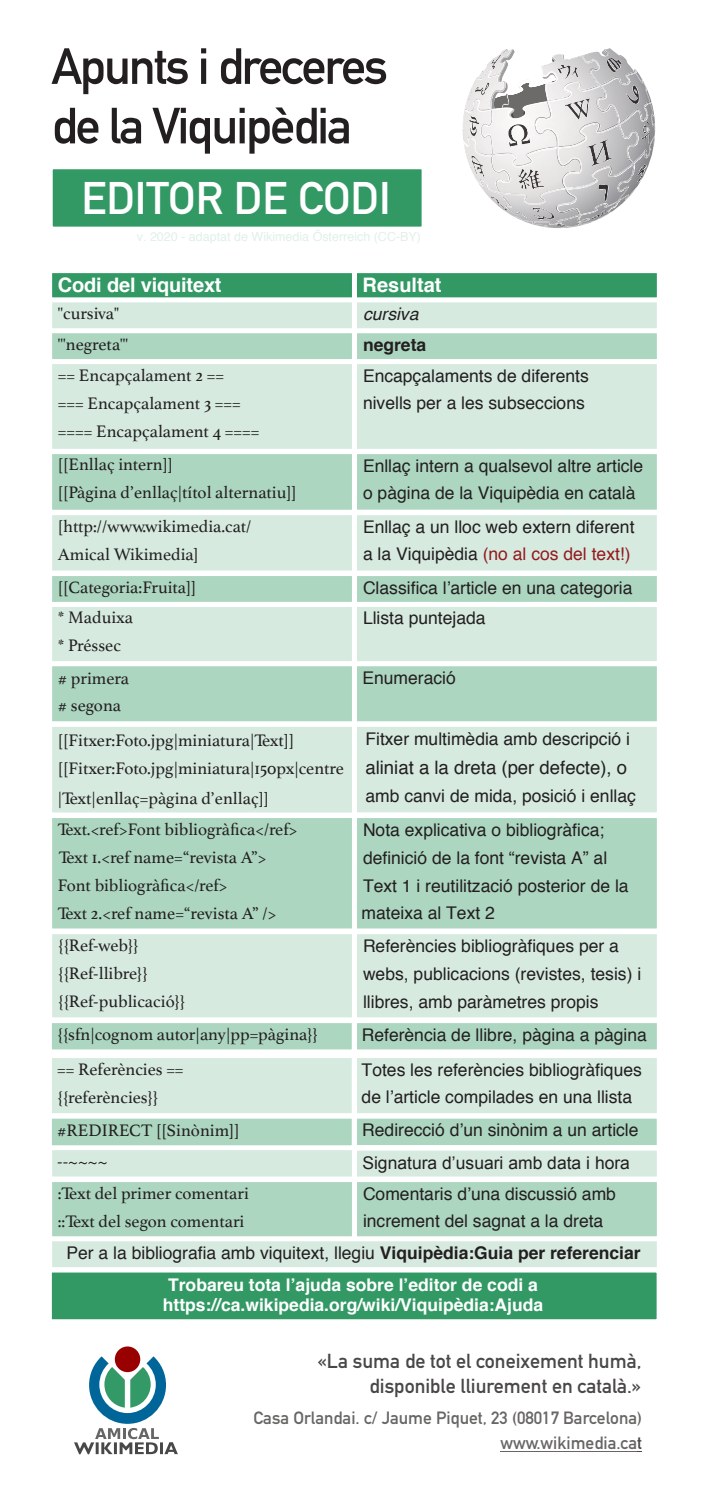
<style>
.page{position:relative;width:709px;height:1503px;background:#fff}
.page>*{position:absolute;margin:0;border:0;box-sizing:border-box;transform-origin:0 0}
.t1{font:700 50px/59.5px "DIN Alternate";letter-spacing:-.04em;color:#231f20}
.t2{font:700 45px "DIN Alternate";color:#fff}
.t3{font:700 20px "DIN Alternate";color:#494747}
.t4{font:700 20px "Helvetica";letter-spacing:-.01em;color:#fff}
.t5{font:17.5px/28px "Helvetica";color:#231f20}
.t6{font:17.5px/32.8px "Athelas";color:#231f20}
.t7{font:700 17.5px/20px "Helvetica";color:#fff;text-align:center}
.t8{font:700 17.5px "DIN Alternate";color:#676665}
.t9{font:17.5px "Helvetica";color:#931a1d}
.t10{font:17.5px "Arial";color:#231f20}
.t11{font:italic 17.5px "Helvetica";color:#231f20}
.t12{font:700 17.5px "Helvetica";color:#231f20}
.t13{font:12.5px "Helvetica";color:rgb(50 153 101/.15)}
.s1{color:#231f20}
.s2{font-family:"Helvetica";font-size:18.5px}
.s3{color:#221d1c}
.s4{font-weight:700}
.s5{color:#4b4749}
</style>
<div class="page">
<div style="left:49px;top:1270px;width:610px;height:51px;background:#329965;border:2px solid #fff"></div>
<div style="left:354px;top:931px;width:305px;height:88px;background:#d6eae0;border:2px solid #fff"></div>
<div style="left:354px;top:271px;width:305px;height:29px;background:#329965;border:2px solid #fff"></div>
<div style="left:354px;top:300px;width:305px;height:31px;background:#d6eae0;border:2px solid #fff"></div>
<div style="left:354px;top:331px;width:305px;height:30px;background:#add6c1;border:2px solid #fff"></div>
<div style="left:354px;top:573px;width:305px;height:31px;background:#add6c1;border:2px solid #fff"></div>
<div style="left:354px;top:361px;width:305px;height:90px;background:#d6eae0;border:2px solid #fff"></div>
<div style="left:354px;top:451px;width:305px;height:61px;background:#add6c1;border:2px solid #fff"></div>
<div style="left:354px;top:1179px;width:305px;height:59px;background:#add6c1;border:2px solid #fff"></div>
<div style="left:354px;top:724px;width:305px;height:91px;background:#d6eae0;border:2px solid #fff"></div>
<div style="left:354px;top:512px;width:305px;height:61px;background:#d6eae0;border:2px solid #fff"></div>
<div style="left:354px;top:604px;width:305px;height:59px;background:#d6eae0;border:2px solid #fff"></div>
<div style="left:354px;top:815px;width:305px;height:116px;background:#add6c1;border:2px solid #fff"></div>
<div style="left:354px;top:663px;width:305px;height:60px;background:#add6c1;border:2px solid #fff"></div>
<div style="left:354px;top:1020px;width:305px;height:32px;background:#add6c1;border:2px solid #fff"></div>
<div style="left:354px;top:1148px;width:305px;height:31px;background:#d6eae0;border:2px solid #fff"></div>
<div style="left:50px;top:1238px;width:609px;height:31px;background:#d6eae0;border:2px solid #fff"></div>
<div style="left:50px;top:271px;width:304px;height:29px;background:#329965;border:2px solid #fff"></div>
<div style="left:50px;top:300px;width:304px;height:31px;background:#d6eae0;border:2px solid #fff"></div>
<div style="left:50px;top:331px;width:304px;height:30px;background:#add6c1;border:2px solid #fff"></div>
<div style="left:50px;top:573px;width:304px;height:31px;background:#add6c1;border:2px solid #fff"></div>
<div style="left:50px;top:361px;width:304px;height:90px;background:#d6eae0;border:2px solid #fff"></div>
<div style="left:50px;top:451px;width:304px;height:61px;background:#add6c1;border:2px solid #fff"></div>
<div style="left:50px;top:1179px;width:304px;height:59px;background:#add6c1;border:2px solid #fff"></div>
<div style="left:50px;top:724px;width:304px;height:91px;background:#d6eae0;border:2px solid #fff"></div>
<div style="left:50px;top:512px;width:304px;height:61px;background:#d6eae0;border:2px solid #fff"></div>
<div style="left:50px;top:604px;width:304px;height:59px;background:#d6eae0;border:2px solid #fff"></div>
<div style="left:50px;top:815px;width:304px;height:116px;background:#add6c1;border:2px solid #fff"></div>
<div style="left:50px;top:663px;width:304px;height:60px;background:#add6c1;border:2px solid #fff"></div>
<div style="left:50px;top:931px;width:304px;height:88px;background:#d6eae0;border:2px solid #fff"></div>
<div style="left:49px;top:1055px;width:305px;height:60px;background:#d6eae0;border:2px solid #fff"></div>
<div style="left:354px;top:1055px;width:305px;height:60px;background:#d6eae0;border:2px solid #fff"></div>
<div style="left:49px;top:1020px;width:305px;height:32px;background:#add6c1;border:2px solid #fff"></div>
<div style="left:49px;top:1116px;width:305px;height:31px;background:#add6c1;border:2px solid #fff"></div>
<div style="left:354px;top:1116px;width:305px;height:31px;background:#add6c1;border:2px solid #fff"></div>
<div style="left:50px;top:1147px;width:304px;height:32px;background:#d6eae0;border:2px solid #fff"></div>
<div style="left:50px;top:167px;width:374px;height:62px;background:#329965;border:2px solid #fff"></div>
<svg style="left:462px;top:48px;width:193px;height:180px"></svg>
<img style="left:484px;top:55px;width:137px;height:36px">
<hr style="left:500px;top:1450px;width:137px;height:1px;background:#676665">
<div style="left:115px;top:1346px;width:25px;height:26px;background:#900;border-radius:50%"></div>
<svg style="left:74px;top:1356px;width:104px;height:98px"></svg>
<h1 class="t1" style="left:51px;top:40px;width:338px">Apunts i dreceres de la Viquipèdia</h1>
<h2 class="t2" style="left:82px;top:179px;width:310px">EDITOR DE CODI</h2>
<p class="t13" style="left:137px;top:231px;width:286px">v. 2020 - adaptat de Wikimedia Österreich (CC-BY)</p>
<p class="t4" style="left:58px;top:277px;width:165px">Codi del viquitext</p>
<p class="t4" style="left:362px;top:277px;width:80px">Resultat</p>
<p class="t6" style="left:58px;top:297px;width:63px">''cursiva''</p>
<p class="t11" style="left:363px;top:307px;width:57px">cursiva</p>
<p class="t6" style="left:58px;top:328px;width:72px">'''negreta'''</p>
<p class="t12" style="left:363px;top:337px;width:65px">negreta</p>
<p class="t6" style="left:58px;top:359px;width:168px">== Encapçalament 2 ==</p>
<p class="t5" style="left:363px;top:362px;width:227px">Encapçalaments de diferents</p>
<p class="t6" style="left:58px;top:387px;width:184px">=== Encapçalament 3 ===</p>
<p class="t5" style="left:363px;top:389px;width:223px">nivells per a les subseccions</p>
<p class="t6" style="left:58px;top:415px;width:203px">==== Encapçalament 4 ==== [[Enllaç intern]]</p>
<p class="t5" style="left:363px;top:452px;width:282px">Enllaç intern a qualsevol altre article</p>
<p class="t6" style="left:58px;top:476px;width:240px">[[Pàgina d’enllaç|títol alternatiu]]</p>
<p class="t5" style="left:363px;top:480px;width:274px">o pàgina de la Viquipèdia en català</p>
<p class="t6" style="left:58px;top:510px;width:195px">[http://www.wikimedia.cat/</p>
<p class="t5" style="left:363px;top:513px;width:273px">Enllaç a un lloc web extern diferent</p>
<p class="t6" style="left:58px;top:537px;width:142px">Amical Wikimedia]</p>
<p class="t9" style="left:363px;top:547px;width:269px"><span class="s1">a la Viquipèdia</span> (no al cos del text!)</p>
<p class="t6" style="left:58px;top:570px;width:140px">[[Categoria:Fruita]]</p>
<p class="t5" style="left:363px;top:574px;width:271px">Classifica l’article en una categoria</p>
<p class="t6" style="left:58px;top:601px;width:77px">* Maduixa</p>
<p class="t5" style="left:363px;top:605px;width:124px">Llista puntejada</p>
<p class="t6" style="left:58px;top:629px;width:73px">* Préssec # primera</p>
<p class="t5" style="left:362px;top:665px;width:95px">Enumeració</p>
<p class="t6" style="left:58px;top:688px;width:238px;line-height:34.5px"># segona [[Fitxer:Foto.jpg|miniatura|Text]]</p>
<p class="t5" style="left:365px;top:726px;width:266px">Fitxer multimèdia amb descripció i</p>
<p class="t6" style="left:58px;top:752px;width:571px">[[Fitxer:Foto.jpg|miniatura|150px|centre <span class="s2">aliniat a la dreta (per defecte), o</span></p>
<p class="t6" style="left:58px;top:782px;width:213px">|Text|enllaç=pàgina d’enllaç]]</p>
<p class="t5" style="left:365px;top:783px;width:272px">amb canvi de mida, posició i enllaç</p>
<p class="t6" style="left:58px;top:813px;width:241px">Text.&lt;ref&gt;Font bibliogràfica&lt;/ref&gt;</p>
<p class="t5" style="left:363px;top:816px;width:243px">Nota explicativa o bibliogràfica;</p>
<p class="t6" style="left:59px;top:841px;width:209px">Text 1.&lt;ref name=<span class="s3">“revista A”</span>&gt;</p>
<p class="t5" style="left:363px;top:844px;width:246px">definició de la font <span class="s3">“revista A”</span> al</p>
<p class="t6" style="left:58px;top:871px;width:220px;line-height:27.8px">Font bibliogràfica&lt;/ref&gt;<br>Text 2.&lt;ref name=<span class="s3">“revista A”</span> /&gt;</p>
<p class="t5" style="left:363px;top:872px;width:267px">Text 1 i reutilització posterior de la</p>
<p class="t5" style="left:361px;top:900px;width:135px">mateixa al Text 2</p>
<p class="t6" style="left:58px;top:929px;width:83px">{{Ref-web}}</p>
<p class="t5" style="left:363px;top:933px;width:280px">Referències bibliogràfiques per a webs, publicacions (revistes, tesis) i llibres, amb paràmetres propis</p>
<p class="t5" style="left:362px;top:1021px;width:287px">Referència de llibre, pàgina a pàgina</p>
<p class="t6" style="left:58px;top:959px;width:129px;line-height:28px">{{Ref-llibre}} {{Ref-publicació}}</p>
<p class="t6" style="left:57px;top:1018px;width:263px">{{sfn|cognom autor|any|pp=pàgina}}</p>
<p class="t6" style="left:57px;top:1053px;width:128px">== Referències ==</p>
<p class="t5" style="left:361px;top:1056px;width:282px">Totes les referències bibliogràfiques</p>
<p class="t6" style="left:57px;top:1081px;width:103px">{{referències}}</p>
<p class="t6" style="left:57px;top:1114px;width:184px;line-height:31.5px">#REDIRECT [[Sinònim]] --~~~~</p>
<p class="t5" style="left:361px;top:1081px;width:278px;line-height:33px">de l’article compilades en una llista<br>Redirecció d’un sinònim a un article</p>
<p class="t10" style="left:362px;top:1155px;width:269px">Signatura d’usuari amb data i hora</p>
<p class="t6" style="left:58px;top:1176px;width:193px">:Text del primer comentari</p>
<p class="t5" style="left:363px;top:1180px;width:254px">Comentaris d’una discussió amb</p>
<p class="t6" style="left:58px;top:1205px;width:188px">::Text del segon comentari</p>
<p class="t5" style="left:363px;top:1208px;width:242px">increment del sagnat a la dreta</p>
<p class="t5" style="left:66px;top:1239px;width:575px">Per a la bibliografia amb viquitext, llegiu <span class="s4">Viquipèdia:Guia per referenciar</span></p>
<p class="t7" style="left:163px;top:1275px;width:382px">Trobareu tota l’ajuda sobre l’editor de codi a https://ca.wikipedia.org/wiki/Viquipèdia:Ajuda</p>
<p class="t3" style="left:317px;top:1352px;width:326px">«La suma de tot el coneixement humà,</p>
<p class="t3" style="left:369px;top:1377px;width:273px">disponible lliurement en català.»</p>
<p class="t8" style="left:253px;top:1410px;width:390px">Casa Orlandai. c/ Jaume Piquet, 23 (08017 Barcelona)</p>
<p class="t8" style="left:500px;top:1435px;width:143px">www.wikimedia.ca<span class="s5">t</span></p>
</div>
